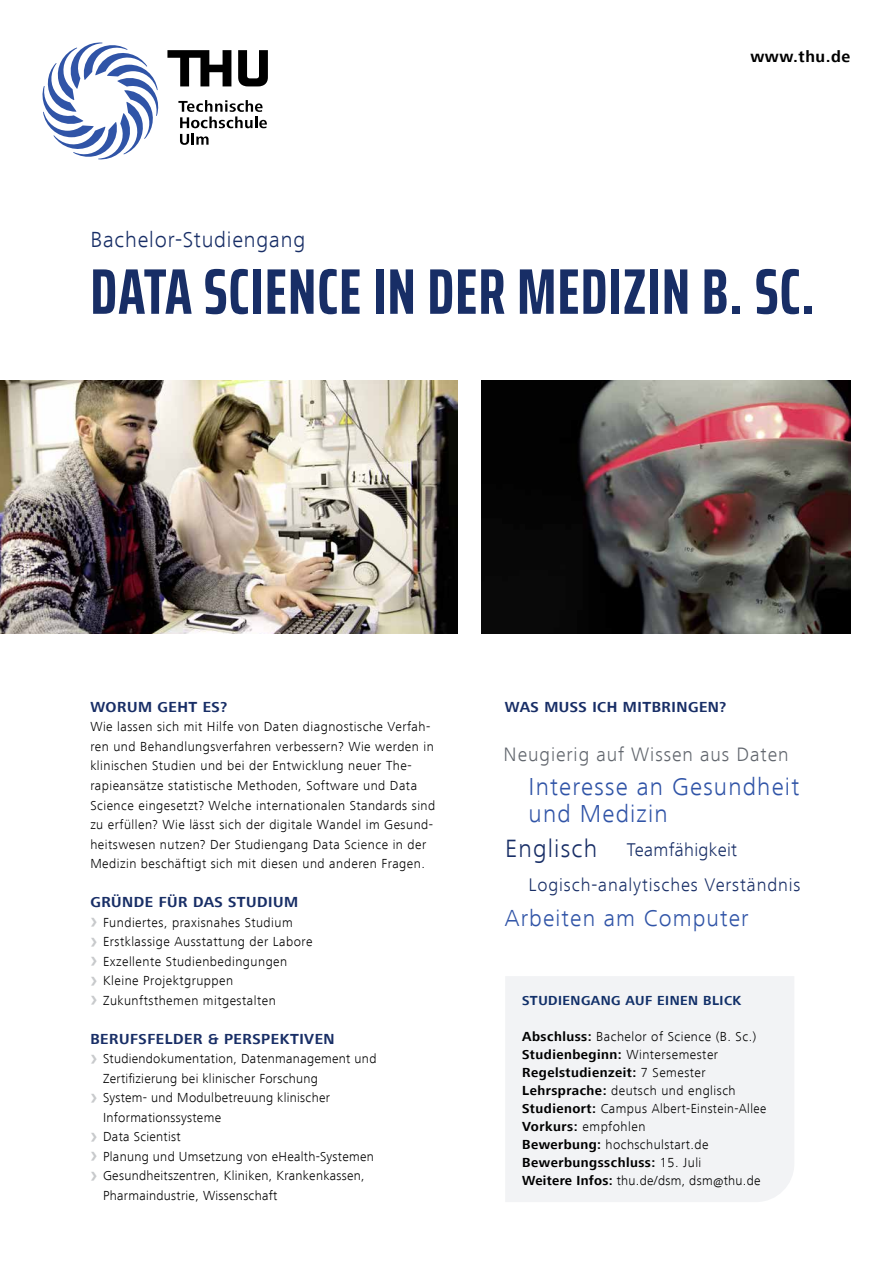
<style>
.page{position:relative;width:893px;height:1263px;background:#fff}
.page>*{position:absolute;margin:0;border:0;box-sizing:border-box;transform-origin:0 0}
.Absatzformat_1{font:700 extra-condensed 64.5px "Saira";letter-spacing:.015em;color:#182e66}
.t1{font:300 25.8px "Frutiger Next LT";letter-spacing:.045em;color:#182e66}
.t2{font:300 25.35px/27px "Frutiger Next LT";letter-spacing:.045em;color:#3054a7}
.t3{font:300 23.85px "Frutiger Next LT";letter-spacing:.045em;color:#3054a7}
.Headline_light{font:300 22.5px "Frutiger Next LT";letter-spacing:.035em;color:#182e66}
.t4{font:300 19.95px "Frutiger Next LT";letter-spacing:.045em;color:#62676e}
.Seitenüberschrift_Qu{font:300 18.9px "Frutiger Next LT";letter-spacing:.015em;color:#182e66}
.t5{font:300 18.75px "Frutiger Next LT";letter-spacing:.045em;color:#182e66}
.t6{font:700 16.5px "Frutiger Next LT";letter-spacing:.035em;color:#000}
.Subhead{font:700 15px "Frutiger Next LT";letter-spacing:.035em;color:#182e66}
.Fließtext{font:300 13.5px/19.5px "Frutiger Next LT";letter-spacing:.035em;color:#000}
.Headline_Kasten{font:300 13.5px/18px "Frutiger Next LT";letter-spacing:.035em;color:#000}
.Headline_Kasten-2{font:700 13.5px "Frutiger Next LT";letter-spacing:.035em;color:#123069}
.s1{font-weight:700;font-size:22.5px;color:#c8cacc}
.s2{font-weight:700}
</style>
<div class="page">
<img style="left:0;top:380px;width:457px;height:254px">
<img style="left:481px;top:380px;width:369px;height:254px">
<svg style="left:43px;top:43px;width:116px;height:116px"></svg>
<svg style="left:167px;top:50px;width:101px;height:36px"></svg>
<svg style="left:178px;top:100px;width:89px;height:45px"></svg>
<div style="left:505px;top:976px;width:289px;height:226px;background:#f2f3f5"></div>
<p class="t6" style="left:750px;top:47px;width:102px">www.thu.de</p>
<p class="Headline_light" style="left:90px;top:227px;width:216px">Bachelor-Studiengang</p>
<p class="Absatzformat_1" style="left:90px;top:242px;width:726px">DATA SCIENCE IN DER MEDIZIN B. SC.</p>
<p class="Subhead" style="left:90px;top:699px;width:138px">WORUM GEHT ES?</p>
<p class="Subhead" style="left:505px;top:699px;width:223px">WAS MUSS ICH MITBRINGEN?</p>
<p class="Fließtext" style="left:90px;top:717px;width:346px">Wie lassen sich mit Hilfe von Daten diagnostische Verfah&shy;ren und Behandlungsverfahren verbessern? Wie werden in klinischen Studien und bei der Entwicklung neuer The&shy;rapieansätze statistische Methoden, Software und Data Science eingesetzt? Welche internationalen Standards sind zu erfüllen? Wie lässt sich der digitale Wandel im Gesund&shy;heitswesen nutzen? Der Studiengang Data Science in der Medizin beschäftigt sich mit diesen und anderen Fragen.</p>
<p class="Subhead" style="left:90px;top:894px;width:209px">GRÜNDE FÜR DAS STUDIUM</p>
<p class="Fließtext" style="left:90px;top:912px;width:204px"><span class="s1">›</span> Fundiertes, praxisnahes Studium</p>
<p class="Fließtext" style="left:90px;top:932px;width:224px"><span class="s1">›</span> Erstklassige Ausstattung der Labore</p>
<p class="Fließtext" style="left:90px;top:951px;width:198px"><span class="s1">›</span> Exzellente Studienbedingungen</p>
<p class="Fließtext" style="left:90px;top:971px;width:144px"><span class="s1">›</span> Kleine Projektgruppen</p>
<p class="Fließtext" style="left:90px;top:990px;width:187px"><span class="s1">›</span> Zukunftsthemen mitgestalten</p>
<p class="Subhead" style="left:90px;top:1030px;width:246px">BERUFSFELDER &amp; PERSPEKTIVEN</p>
<p class="Fließtext" style="left:103px;top:1049px;width:275px;text-indent:-13px"><span class="s1">›</span> Studiendokumentation, Datenmanagement und<br>Zertifizierung bei klinischer Forschung</p>
<p class="Fließtext" style="left:103px;top:1088px;width:228px;text-indent:-13px"><span class="s1">›</span> System- und Modulbetreuung klinischer<br>Informationssysteme</p>
<p class="Fließtext" style="left:90px;top:1127px;width:92px"><span class="s1">›</span> Data Scientist</p>
<p class="Fließtext" style="left:90px;top:1146px;width:285px"><span class="s1">›</span> Planung und Umsetzung von eHealth-Systemen</p>
<p class="Fließtext" style="left:103px;top:1166px;width:263px;text-indent:-13px"><span class="s1">›</span> Gesundheitszentren, Kliniken, Krankenkassen,<br>Pharmaindustrie, Wissenschaft</p>
<p class="t4" style="left:504px;top:744px;width:287px">Neugierig auf Wissen aus Daten</p>
<p class="t2" style="left:529px;top:774px;width:272px">Interesse an Gesundheit und Medizin</p>
<p class="t1" style="left:505px;top:834px;width:94px">Englisch</p>
<p class="Seitenüberschrift_Qu" style="left:627px;top:839px;width:112px">Teamfähigkeit</p>
<p class="t5" style="left:529px;top:874px;width:273px">Logisch-analytisches Verständnis</p>
<p class="t3" style="left:505px;top:905px;width:245px">Arbeiten am Computer</p>
<p class="Headline_Kasten-2" style="left:522px;top:992px;width:221px">STUDIENGANG AUF EINEN BLICK</p>
<p class="Headline_Kasten" style="left:522px;top:1027px;width:246px"><span class="s2">Abschluss:</span> Bachelor of Science (B. Sc.)<br><span class="s2">Studienbeginn:</span> Wintersemester <span class="s2">Regelstudienzeit:</span> 7 Semester <span class="s2">Lehrsprache:</span> deutsch und englisch <span class="s2">Studienort:</span> Campus Albert-Einstein-Allee <span class="s2">Vorkurs:</span> empfohlen<br><span class="s2">Bewerbung:</span> hochschulstart.de <span class="s2">Bewerbungsschluss:</span> 15. Juli<br><span class="s2">Weitere Infos:</span> thu.de/dsm, dsm@thu.de</p>
</div>
